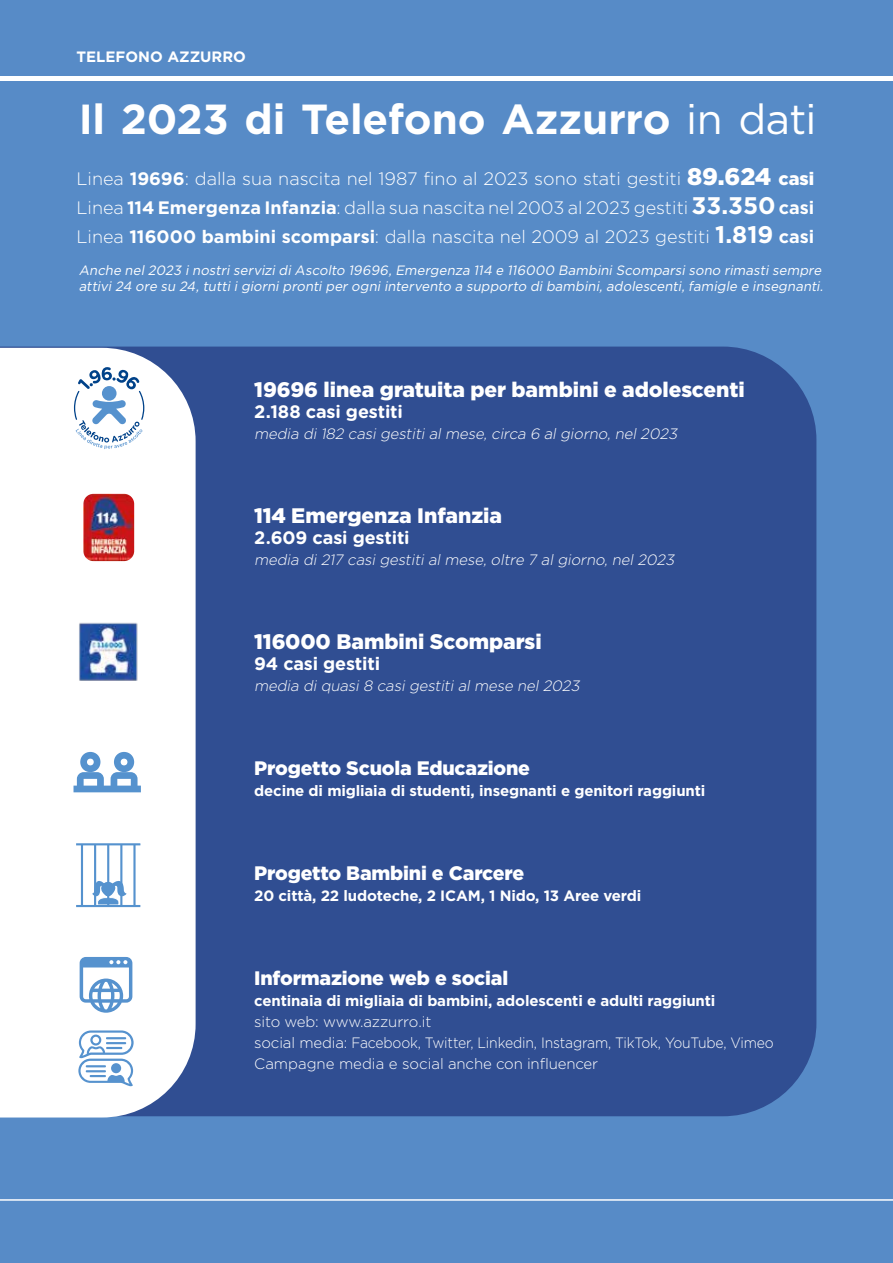
<style>
.page{position:relative;width:893px;height:1263px;background:#578bc7}
.page>*{position:absolute;margin:0;border:0;box-sizing:border-box;transform-origin:0 0}
.t1{font:700 42px "Gotham";letter-spacing:-.005em;color:#fff}
.t2{font:900 21px "Gotham";letter-spacing:-.005em;color:#fff}
.t3{font:900 19.5px "Gotham";letter-spacing:-.01em;color:#fff}
.t4{font:300 18px/28.8px "Gotham";color:#fff;text-align:justify}
.t5{font:700 18px "Gotham Rounded";letter-spacing:-.01em;color:#fff}
.t6{font:700 18px "Gotham";letter-spacing:-.01em;color:#fff}
.t7{font:700 15px "Gotham";letter-spacing:-.01em;color:#fff}
.t8{font:italic 300 15px "Gotham";color:#fff}
.t9{font:300 15px/21px "Gotham";letter-spacing:-.01em;color:#fff}
.t10{font:italic 13.5px/16.2px "Gotham";color:#fff}
.s1{font-weight:400}
.s2{font-weight:700}
.s3{font-weight:900;font-size:24px}
.s4{font-weight:900}
.s5{font-weight:700;font-size:24px}
.s6{font-family:"Gotham"}
</style>
<div class="page">
<div style="left:0;top:347px;width:816px;height:769px;background:#304e92"></div>
<div style="left:0;top:348px;width:196px;height:769px;background:#fff"></div>
<svg style="left:74px;top:367px;width:70px;height:82px;background:#ceddeb"></svg>
<div style="left:102px;top:386px;width:15px;height:15px;background:#5692ce;border-radius:50%"></div>
<img style="left:83px;top:494px;width:51px;height:67px">
<img style="left:75px;top:617px;width:68px;height:65px">
<svg style="left:74px;top:752px;width:67px;height:40px"></svg>
<hr style="left:76px;top:843px;width:64px;height:2px;background:#5592ce">
<svg style="left:92px;top:879px;width:35px;height:26px"></svg>
<hr style="left:76px;top:905px;width:64px;height:2px;background:#5592ce">
<hr style="left:107px;top:845px;width:2px;height:60px;background:#5592ce">
<hr style="left:120px;top:845px;width:2px;height:60px;background:#5592ce">
<hr style="left:133px;top:845px;width:3px;height:60px;background:#5592ce">
<hr style="left:81px;top:845px;width:2px;height:60px;background:#5592ce">
<hr style="left:94px;top:845px;width:2px;height:60px;background:#5592ce">
<svg style="left:80px;top:957px;width:52px;height:56px"></svg>
<svg style="left:78px;top:1030px;width:56px;height:56px"></svg>
<hr style="left:0;top:77px;width:893px;height:4px;background:#fff">
<hr style="left:0;top:1199px;width:893px;height:2px;background:#fff">
<p class="t7" style="left:77px;top:47px;width:171px">TELEFONO AZZURRO</p>
<h1 class="t1" style="left:79px;top:91px;width:739px">Il 2023 di Telefono Azzurro <span class="s1">in dati</span></h1>
<p class="t4" style="left:77px;top:164px;width:739px">Linea <span class="s2">19696</span>: dalla sua nascita nel 1987 fino al 2023 sono stati gestiti <span class="s3">89.624</span> <span class="s4">casi </span>Linea <span class="s2">114 Emergenza Infanzia</span>: dalla sua nascita nel 2003 al 2023 gestiti <span class="s5">33.350</span> <span class="s2">casi </span>Linea <span class="s2">116000 bambini scomparsi</span>: dalla nascita nel 2009 al 2023 gestiti <span class="s5">1.819</span> <span class="s2">casi</span></p>
<p class="t10" style="left:79px;top:262px;width:749px">Anche nel2023 inostriservizidiAscolto 19696,Emergenza 114 e 116000 BambiniScomparsisono rimastisempre attivi24 ore su 24,tuttiigiorniprontiperogniintervento a supporto dibambini,adolescenti,famigle e insegnanti.</p>
<p class="t2" style="left:254px;top:375px;width:492px">19696 linea gratuita per bambini e adolescenti</p>
<p class="t5" style="left:254px;top:398px;width:150px"><span class="s6">2.188</span> casi gestiti</p>
<p class="t8" style="left:254px;top:424px;width:428px">media di 182 casi gestiti al mese, circa 6 al giorno, nel 2023</p>
<p class="t2" style="left:254px;top:501px;width:249px">114 Emergenza Infanzia</p>
<p class="t5" style="left:254px;top:524px;width:157px">2.609 casi gestiti</p>
<p class="t8" style="left:254px;top:550px;width:425px">media di 217 casi gestiti al mese, oltre 7 al giorno, nel 2023</p>
<p class="t2" style="left:254px;top:627px;width:289px">116000 Bambini Scomparsi</p>
<p class="t6" style="left:254px;top:652px;width:127px">94 casi gestiti</p>
<p class="t8" style="left:254px;top:676px;width:330px">media di quasi 8 casi gestiti al mese nel 2023</p>
<p class="t3" style="left:254px;top:755px;width:277px">Progetto Scuola Educazione</p>
<p class="t7" style="left:254px;top:781px;width:453px">decine di migliaia di studenti, insegnanti e genitori raggiunti</p>
<p class="t3" style="left:254px;top:860px;width:272px">Progetto Bambini e Carcere</p>
<p class="t7" style="left:254px;top:886px;width:389px">20 città, 22 ludoteche, 2 ICAM, 1 Nido, 13 Aree verdi</p>
<p class="t3" style="left:254px;top:965px;width:255px">Informazione web e social</p>
<p class="t7" style="left:254px;top:991px;width:463px">centinaia di migliaia di bambini, adolescenti e adulti raggiunti</p>
<p class="t9" style="left:254px;top:1011px;width:521px">sito web: www.azzurro.it<br>social media: Facebook, Twitter, Linkedin, Instagram, TikTok, YouTube, Vimeo<br>Campagne media e social anche con influencer</p>
</div>
